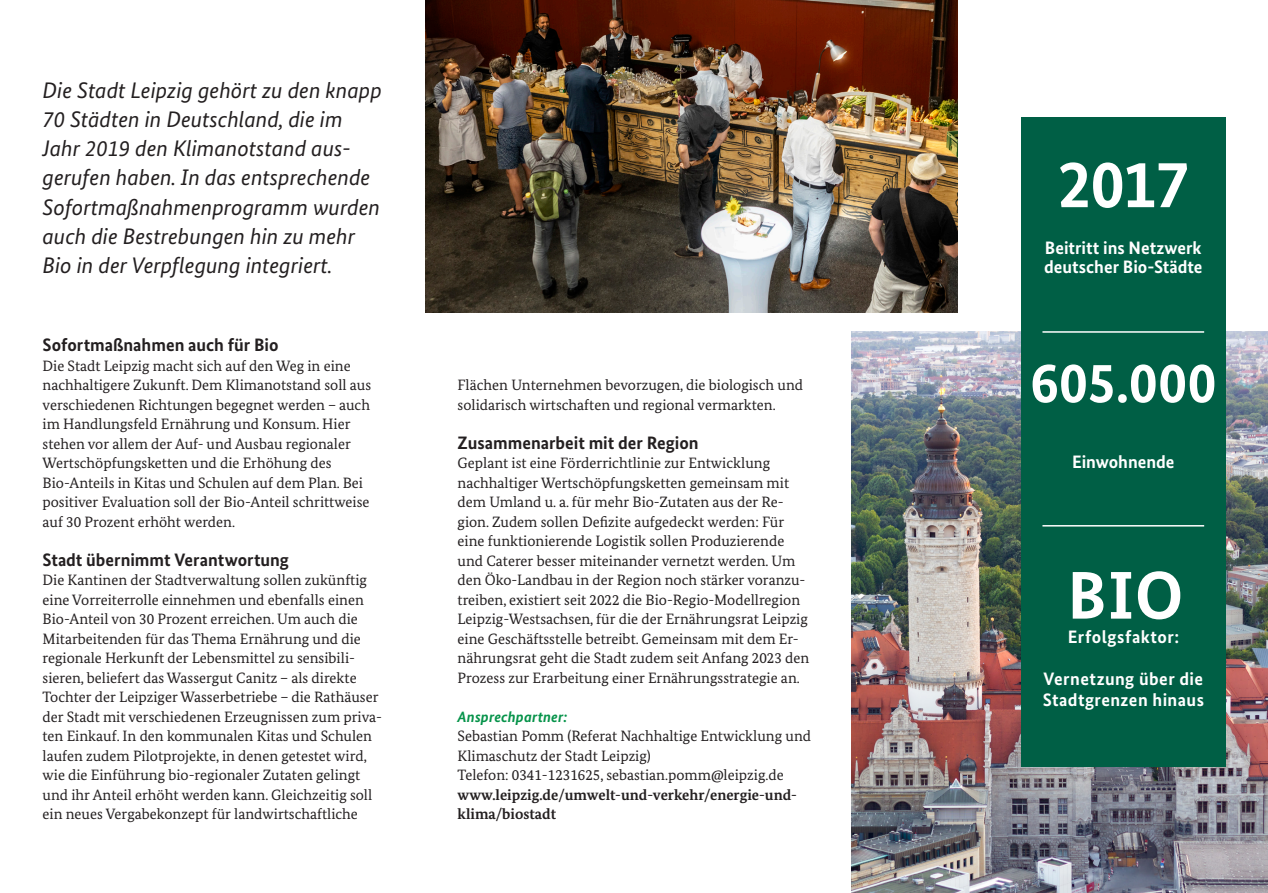
<style>
.page{position:relative;width:1268px;height:893px;background:#fff}
.page>*{position:absolute;margin:0;border:0;box-sizing:border-box;transform-origin:0 0}
.Fließtext{font:700 67.5px "Bundes Sans";color:#fff}
.Impressum_Überschrift{font:700 67.5px "Bundes Sans";color:#fff}
.Fließtext-2{font:700 57px "Bundes Sans";letter-spacing:.01em;color:#fff}
.Anlauftext_1{font:italic 22.5px/29.2px "Bundes Sans";color:#231f20}
.Überschrift_4{font:700 18px "Bundes Sans";color:#231f20}
.Überschrift_4-2{font:700 18px/19.5px "Bundes Sans";color:#fff}
.Impressum_Überschrift-2{font:700 18px/21px "Bundes Sans";letter-spacing:.025em;color:#fff}
.Fließtext-3{font:15px/19.5px "Bundes Serif";color:#231f20}
.Überschrift_4-3{font:15px/19.5px "Bundes Serif";color:#231f20}
.s1{font-family:"Bundes Sans";font-weight:700;font-style:italic;color:#06934a}
.s2{font-weight:700}
</style>
<div class="page">
<img style="left:851px;top:332px;width:416px;height:561px">
<div style="left:1020px;top:117px;width:205px;height:649px;background:#005f45"></div>
<hr style="left:1042px;top:331px;width:161px;height:2px;background:#fff">
<hr style="left:1042px;top:525px;width:161px;height:2px;background:#fff">
<img style="left:425px;top:0;width:532px;height:312px">
<p class="Anlauftext_1" style="left:43px;top:75px;width:341px">Die Stadt Leipzig gehört zu den knapp 70 Städten in Deutschland, die im Jahr 2019 den Klimanotstand aus&shy;gerufen haben. In das entsprechende Sofortmaßnahmenprogramm wurden auch die Bestrebungen hin zu mehr Bio in der Verpflegung integriert.</p>
<p class="Fließtext" style="left:1057px;top:143px;width:133px">2017</p>
<p class="Überschrift_4-2" style="left:1043px;top:237px;width:160px">Beitritt ins Netzwerk deutscher Bio-Städte</p>
<p class="Überschrift_4" style="left:43px;top:334px;width:237px">Sofortmaßnahmen auch für Bio</p>
<p class="Überschrift_4-3" style="left:43px;top:355px;width:330px">Die Stadt Leipzig macht sich auf den Weg in eine nachhaltigere Zukunft. Dem Klimanotstand soll aus verschiedenen Richtungen begegnet werden – auch im Handlungsfeld Ernährung und Konsum. Hier stehen vor allem der Auf- und Ausbau regionaler Wertschöpfungsketten und die Erhöhung des Bio-Anteils in Kitas und Schulen auf dem Plan. Bei positiver Evaluation soll der Bio-Anteil schrittweise auf 30 Prozent erhöht werden.</p>
<p class="Überschrift_4" style="left:43px;top:548px;width:248px">Stadt übernimmt Verantwortung</p>
<p class="Fließtext-3" style="left:43px;top:570px;width:341px">Die Kantinen der Stadtverwaltung sollen zukünftig eine Vorreiterrolle einnehmen und ebenfalls einen Bio-Anteil von 30 Prozent erreichen. Um auch die Mitarbeitenden für das Thema Ernährung und die regionale Herkunft der Lebensmittel zu sensibili&shy;sieren, beliefert das Wassergut Canitz – als direkte Tochter der Leipziger Wasserbetriebe – die Rathäuser der Stadt mit verschiedenen Erzeugnissen zum priva&shy;ten Einkauf. In den kommunalen Kitas und Schulen laufen zudem Pilotprojekte, in denen getestet wird, wie die Einführung bio-regionaler Zutaten gelingt und ihr Anteil erhöht werden kann. Gleichzeitig soll ein neues Vergabekonzept für landwirtschaftliche</p>
<p class="Impressum_Überschrift" style="left:1067px;top:554px;width:118px">BIO</p>
<p class="Fließtext-2" style="left:1030px;top:348px;width:187px">605.000</p>
<p class="Fließtext-3" style="left:457px;top:375px;width:347px">Flächen Unternehmen bevorzugen, die biologisch und solidarisch wirtschaften und regional vermarkten.</p>
<p class="Überschrift_4" style="left:457px;top:431px;width:242px">Zusammenarbeit mit der Region</p>
<p class="Fließtext-3" style="left:457px;top:453px;width:353px">Geplant ist eine Förderrichtlinie zur Entwicklung nachhaltiger Wertschöpfungsketten gemeinsam mit dem Umland u. a. für mehr Bio-Zutaten aus der Re&shy;gion. Zudem sollen Defizite aufgedeckt werden: Für eine funktionierende Logistik sollen Produzierende und Caterer besser miteinander vernetzt werden. Um den Öko-Landbau in der Region noch stärker voranzu&shy;treiben, existiert seit 2022 die Bio-Regio-Modellregion Leipzig-Westsachsen, für die der Ernährungsrat Leipzig eine Geschäftsstelle betreibt. Gemeinsam mit dem Er&shy;nährungsrat geht die Stadt zudem seit Anfang 2023 den Prozess zur Erarbeitung einer Ernährungsstrategie an.</p>
<p class="Fließtext-3" style="left:457px;top:706px;width:355px"><span class="s1">Ansprechpartner:<br></span>Sebastian Pomm (Referat Nachhaltige Entwicklung und Klimaschutz der Stadt Leipzig)<br>Telefon: 0341-1231625, sebastian.pomm@leipzig.de <span class="s2">www.leipzig.de/umwelt-und-verkehr/energie-und&shy;klima/biostadt</span></p>
<p class="Überschrift_4-2" style="left:1071px;top:452px;width:104px">Einwohnende</p>
<p class="Impressum_Überschrift-2" style="left:1067px;top:626px;width:113px">Erfolgsfaktor:</p>
<p class="Impressum_Überschrift-2" style="left:1042px;top:668px;width:163px">Vernetzung über die<br>Stadtgrenzen hinaus</p>
</div>
